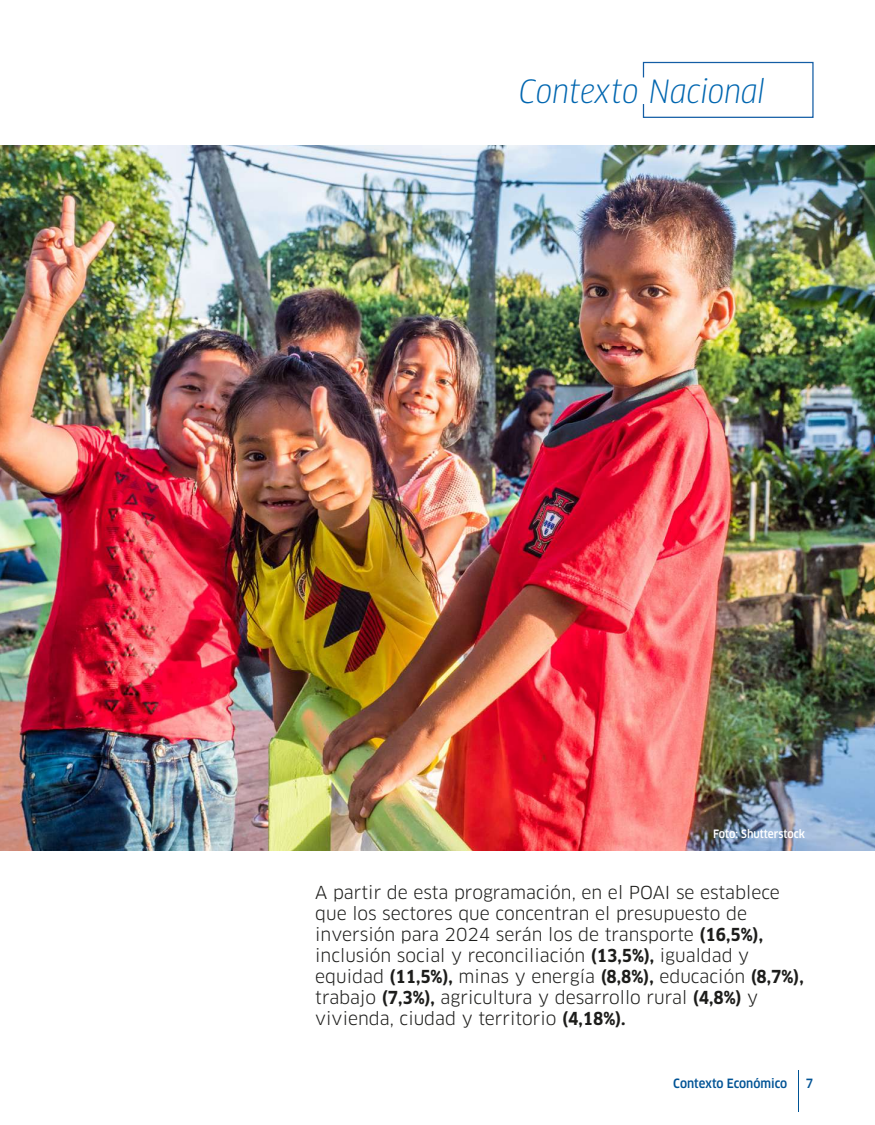
<style>
.page{position:relative;width:875px;height:1125px;background:#fff}
.page>*{position:absolute;margin:0;border:0;box-sizing:border-box;transform-origin:0 0}
.t1{font:italic 31.25px "Clan Pro Narr";color:#0066b0}
.t2{font:17.5px/21px "Clan Pro";color:#1d1d1b}
.t3{font:500 12.5px "Clan Pro Narr";color:#005395}
.t4{font:500 11.25px "Clan Pro Narr";letter-spacing:-.005em;color:#fff}
.s1{font-family:"Clan Pro Narr";font-weight:700}
</style>
<div class="page">
<img style="left:0;top:145px;width:875px;height:705px">
<svg style="left:643px;top:62px;width:171px;height:56px"></svg>
<hr style="left:799px;top:1070px;width:1px;height:41px;background:#005395">
<h1 class="t1" style="left:519px;top:73px;width:247px">Contexto Nacional</h1>
<p class="t4" style="left:713px;top:827px;width:93px">Foto: Shutterstock</p>
<p class="t2" style="left:315px;top:882px;width:490px">A partir de esta programación, en el POAI se establece que los sectores que concentran el presupuesto de inversión para 2024 serán los de transporte <span class="s1">(16,5%), </span>inclusión social y reconciliación <span class="s1">(13,5%),</span> igualdad y equidad <span class="s1">(11,5%),</span> minas y energía <span class="s1">(8,8%),</span> educación <span class="s1">(8,7%), </span>trabajo <span class="s1">(7,3%),</span> agricultura y desarrollo rural <span class="s1">(4,8%)</span> y vivienda, ciudad y territorio <span class="s1">(4,18%).</span></p>
<p class="t3" style="left:673px;top:1077px;width:115px">Contexto Económico</p>
<p class="t3" style="left:806px;top:1077px;width:9px">7</p>
</div>
